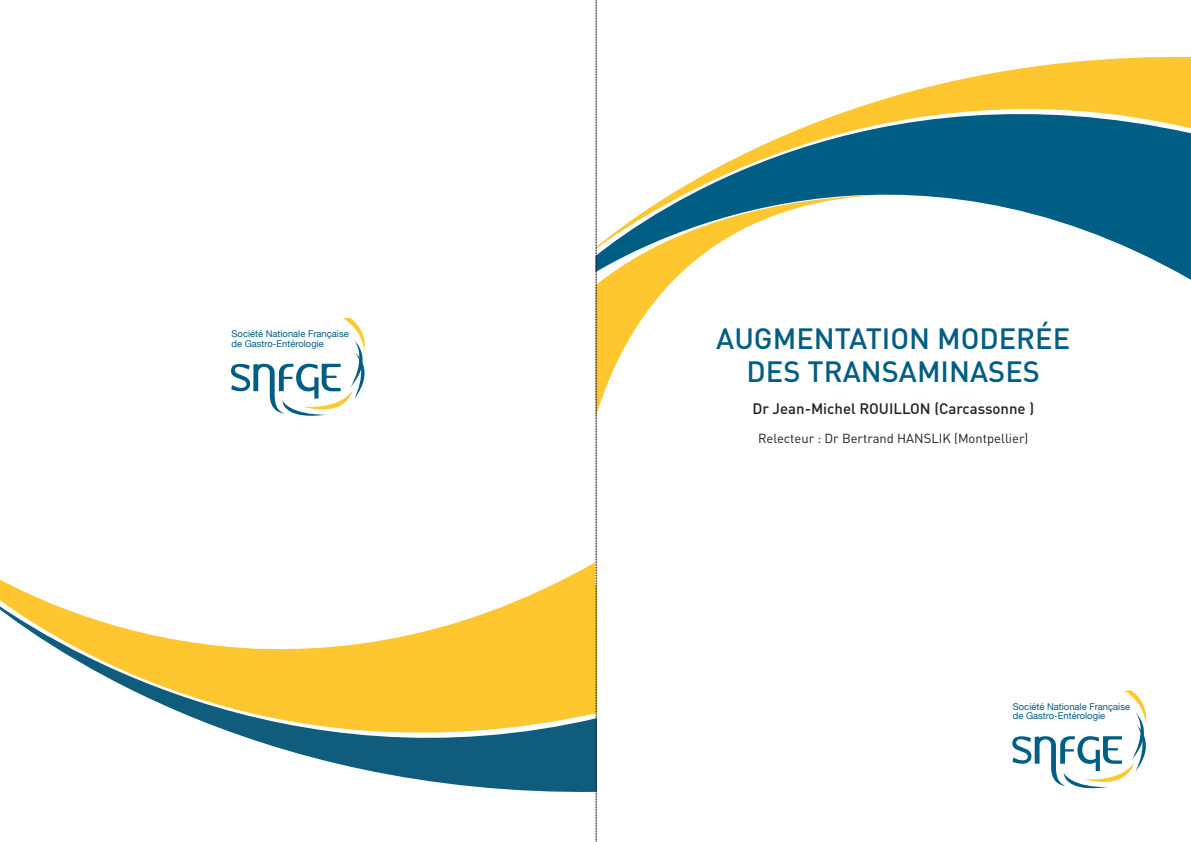
<style>
.page{position:relative;width:1191px;height:842px;background:#fff}
.page>*{position:absolute;margin:0;border:0;box-sizing:border-box;transform-origin:0 0}
.t1{font:500 29px/33.8px "DIN";color:#005d83;text-align:center}
.t2{font:500 15px "DIN";color:#231f20}
.t3{font:13px "DIN";color:#231f20}
.t4{font:9.4px/9.7px "Helvetica Neue";color:#005d83}
</style>
<div class="page">
<svg style="left:535px;top:562px;width:60px;height:31px"></svg>
<svg style="left:64px;top:593px;width:531px;height:199px"></svg>
<svg style="left:0;top:579px;width:294px;height:74px"></svg>
<svg style="left:1131px;top:249px;width:60px;height:31px"></svg>
<svg style="left:597px;top:57px;width:594px;height:192px"></svg>
<svg style="left:597px;top:195px;width:300px;height:221px"></svg>
<svg style="left:1012px;top:690px;width:135px;height:99px"></svg>
<svg style="left:231px;top:318px;width:134px;height:98px"></svg>
<svg style="left:595px;top:0;width:2px;height:842px;background:#9a947e"></svg>
<p class="t4" style="left:231px;top:329px;width:119px">Société Nationale Française de Gastro-Entérologie</p>
<h1 class="t1" style="left:716px;top:320px;width:355px">AUGMENTATION MODERÉE<br>DES TRANSAMINASES</h1>
<h2 class="t2" style="left:752px;top:398px;width:283px">Dr Jean-Michel ROUILLON (Carcassonne )</h2>
<h3 class="t3" style="left:758px;top:430px;width:272px">Relecteur : Dr Bertrand HANSLIK (Montpellier)</h3>
<p class="t4" style="left:1012px;top:701px;width:119px">Société Nationale Française de Gastro-Entérologie</p>
</div>
